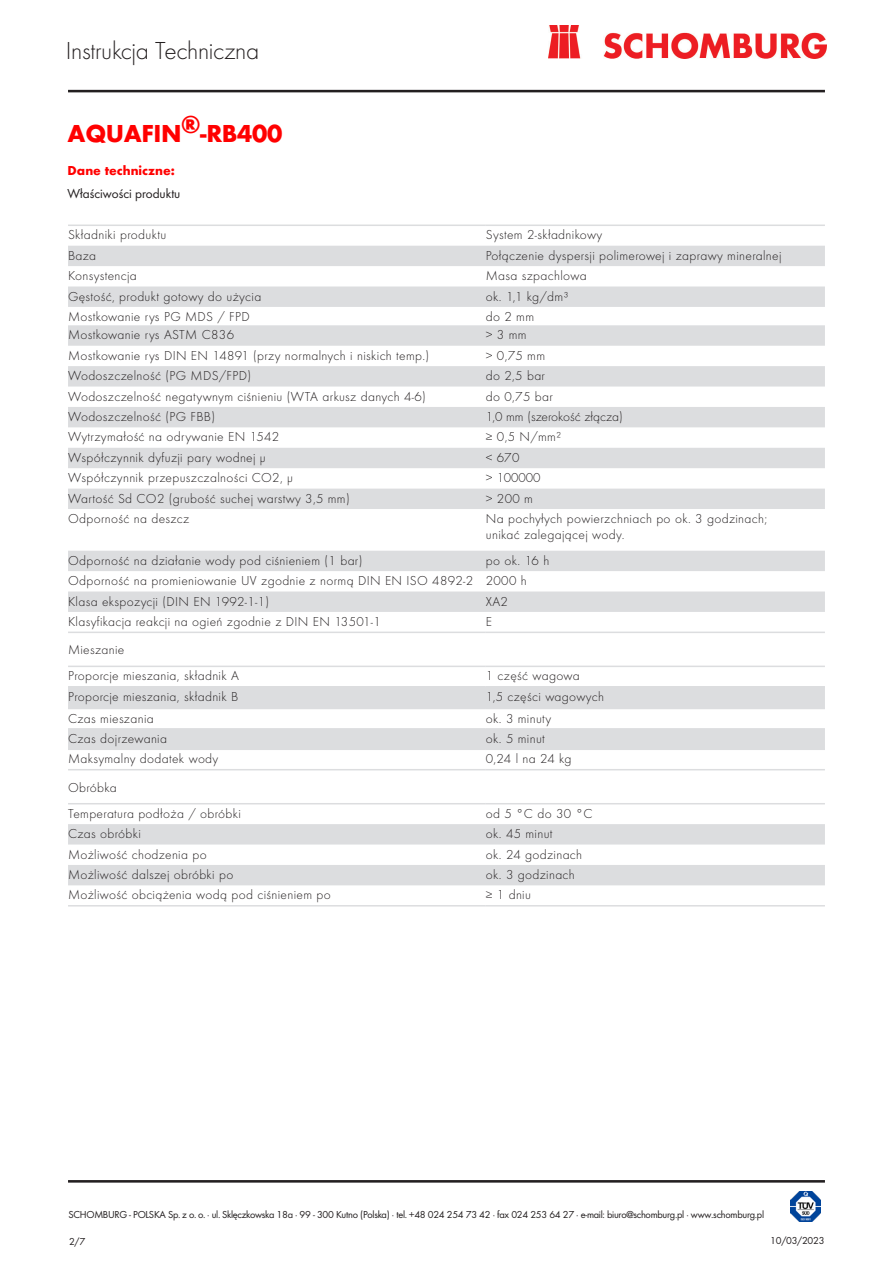
<style>
.page{position:relative;width:893px;height:1263px;background:#fff}
.page>*{position:absolute;margin:0;border:0;box-sizing:border-box;transform-origin:0 0}
.t1{font:25.5px "Futura TOT Ligh";letter-spacing:-.015em;color:#231f20}
.t2{font:700 25.5px "Futura TOT";letter-spacing:-.015em;color:#f00}
.t3{font:13.5px/16.2px "Futura TOT Ligh";letter-spacing:.025em;color:#231f20}
.t4{font:13.5px "Futura TOT Ligh";color:#231f20}
.t5{font:13.5px "Futura TOT Boo";color:#231f20}
.t6{font:700 13.5px "Futura TOT";color:#f00}
.t7{font:10.5px "Futura TOT Boo";letter-spacing:-.025em;color:#231f20}
</style>
<div class="page">
<hr style="left:68px;top:90px;width:757px;height:2px;background:#231f20">
<img style="left:549px;top:25px;width:277px;height:33px">
<img style="left:790px;top:1192px;width:30px;height:29px">
<hr style="left:68px;top:1180px;width:757px;height:2px;background:#231f20">
<svg style="left:68px;top:246px;width:757px;height:639px"></svg>
<hr style="left:68px;top:686px;width:418px;height:1px;background:#dcdddf">
<hr style="left:486px;top:686px;width:339px;height:1px;background:#dcdddf">
<hr style="left:68px;top:708px;width:418px;height:1px;background:#dcdddf">
<hr style="left:486px;top:708px;width:339px;height:1px;background:#dcdddf">
<hr style="left:68px;top:728px;width:418px;height:2px;background:#dcdddf">
<hr style="left:486px;top:728px;width:339px;height:2px;background:#dcdddf">
<hr style="left:68px;top:748px;width:418px;height:2px;background:#dcdddf">
<hr style="left:486px;top:748px;width:339px;height:2px;background:#dcdddf">
<hr style="left:68px;top:769px;width:418px;height:1px;background:#dcdddf">
<hr style="left:486px;top:769px;width:339px;height:1px;background:#dcdddf">
<hr style="left:68px;top:803px;width:418px;height:1px;background:#dcdddf">
<hr style="left:486px;top:803px;width:339px;height:1px;background:#dcdddf">
<hr style="left:68px;top:632px;width:418px;height:1px;background:#dcdddf">
<hr style="left:486px;top:632px;width:339px;height:1px;background:#dcdddf">
<hr style="left:68px;top:666px;width:418px;height:1px;background:#dcdddf">
<hr style="left:486px;top:666px;width:339px;height:1px;background:#dcdddf">
<hr style="left:68px;top:225px;width:418px;height:1px;background:#dcdddf">
<hr style="left:486px;top:225px;width:339px;height:1px;background:#dcdddf">
<hr style="left:68px;top:905px;width:418px;height:1px;background:#dcdddf">
<hr style="left:486px;top:905px;width:339px;height:1px;background:#dcdddf">
<h1 class="t1" style="left:66px;top:36px;width:195px">Instrukcja Techniczna</h1>
<p class="t2" style="left:68px;top:117px;width:216px">AQUAFIN®-RB400</p>
<p class="t6" style="left:68px;top:163px;width:109px">Dane techniczne:</p>
<p class="t5" style="left:68px;top:185px;width:114px">Właściwości produktu</p>
<p class="t3" style="left:68px;top:227px;width:100px">Składniki produktu</p>
<p class="t3" style="left:486px;top:227px;width:118px">System 2-składnikowy</p>
<p class="t3" style="left:68px;top:247px;width:30px">Baza</p>
<p class="t3" style="left:486px;top:247px;width:297px">Połączenie dyspersji polimerowej i zaprawy mineralnej</p>
<p class="t3" style="left:68px;top:268px;width:70px">Konsystencja</p>
<p class="t3" style="left:486px;top:268px;width:102px">Masa szpachlowa</p>
<p class="t3" style="left:68px;top:288px;width:195px">Gęstość, produkt gotowy do użycia</p>
<p class="t3" style="left:486px;top:288px;width:84px">ok. 1,1 kg/dm³</p>
<p class="t3" style="left:68px;top:309px;width:183px">Mostkowanie rys PG MDS / FPD</p>
<p class="t3" style="left:486px;top:309px;width:50px">do 2 mm</p>
<p class="t3" style="left:68px;top:327px;width:168px">Mostkowanie rys ASTM C836</p>
<p class="t3" style="left:486px;top:327px;width:42px">&gt; 3 mm</p>
<p class="t3" style="left:68px;top:347px;width:363px">Mostkowanie rys DIN EN 14891 (przy normalnych i niskich temp.)</p>
<p class="t3" style="left:486px;top:347px;width:61px">&gt; 0,75 mm</p>
<p class="t3" style="left:68px;top:368px;width:185px">Wodoszczelność (PG MDS/FPD)</p>
<p class="t3" style="left:486px;top:368px;width:61px">do 2,5 bar</p>
<p class="t3" style="left:68px;top:388px;width:359px">Wodoszczelność negatywnym ciśnieniu (WTA arkusz danych 4-6)</p>
<p class="t3" style="left:486px;top:388px;width:69px">do 0,75 bar</p>
<p class="t3" style="left:68px;top:409px;width:149px">Wodoszczelność (PG FBB)</p>
<p class="t4" style="left:486px;top:409px;width:138px">1,0 mm (szerokość złącza)</p>
<p class="t3" style="left:68px;top:429px;width:213px">Wytrzymałość na odrywanie EN 1542</p>
<p class="t3" style="left:486px;top:429px;width:77px">≥ 0,5 N/mm²</p>
<p class="t3" style="left:68px;top:449px;width:199px">Współczynnik dyfuzji pary wodnej μ</p>
<p class="t3" style="left:486px;top:449px;width:35px">&lt; 670</p>
<p class="t3" style="left:68px;top:470px;width:226px">Współczynnik przepuszczalności CO2, μ</p>
<p class="t3" style="left:486px;top:470px;width:56px">&gt; 100000</p>
<p class="t3" style="left:68px;top:490px;width:283px">Wartość Sd CO2 (grubość suchej warstwy 3,5 mm)</p>
<p class="t3" style="left:486px;top:490px;width:49px">&gt; 200 m</p>
<p class="t3" style="left:68px;top:511px;width:123px">Odporność na deszcz</p>
<p class="t3" style="left:486px;top:511px;width:283px">Na pochyłych powierzchniach po ok. 3 godzinach; unikać zalegającej wody.</p>
<p class="t3" style="left:68px;top:552px;width:296px">Odporność na działanie wody pod ciśnieniem (1 bar)</p>
<p class="t3" style="left:486px;top:552px;width:65px">po ok. 16 h</p>
<p class="t3" style="left:68px;top:573px;width:407px">Odporność na promieniowanie UV zgodnie z normą DIN EN ISO 4892-2</p>
<p class="t3" style="left:486px;top:573px;width:42px">2000 h</p>
<p class="t3" style="left:68px;top:593px;width:203px">Klasa ekspozycji (DIN EN 1992-1-1)</p>
<p class="t3" style="left:486px;top:593px;width:24px">XA2</p>
<p class="t3" style="left:68px;top:613px;width:314px">Klasyfikacja reakcji na ogień zgodnie z DIN EN 13501-1</p>
<p class="t3" style="left:486px;top:613px;width:8px">E</p>
<p class="t3" style="left:68px;top:642px;width:58px">Mieszanie</p>
<p class="t3" style="left:68px;top:668px;width:172px">Proporcje mieszania, składnik A</p>
<p class="t3" style="left:486px;top:668px;width:96px">1 część wagowa</p>
<p class="t3" style="left:68px;top:688px;width:172px">Proporcje mieszania, składnik B</p>
<p class="t3" style="left:486px;top:688px;width:120px">1,5 części wagowych</p>
<p class="t3" style="left:68px;top:710px;width:87px">Czas mieszania</p>
<p class="t3" style="left:486px;top:710px;width:67px">ok. 3 minuty</p>
<p class="t3" style="left:68px;top:730px;width:101px">Czas dojrzewania</p>
<p class="t3" style="left:486px;top:730px;width:61px">ok. 5 minut</p>
<p class="t3" style="left:68px;top:751px;width:152px">Maksymalny dodatek wody</p>
<p class="t3" style="left:486px;top:751px;width:87px">0,24 l na 24 kg</p>
<p class="t3" style="left:68px;top:779px;width:50px">Obróbka</p>
<p class="t3" style="left:68px;top:805px;width:174px">Temperatura podłoża / obróbki</p>
<p class="t3" style="left:486px;top:805px;width:108px">od 5 °C do 30 °C</p>
<p class="t3" style="left:68px;top:826px;width:75px">Czas obróbki</p>
<p class="t3" style="left:486px;top:826px;width:68px">ok. 45 minut</p>
<p class="t3" style="left:68px;top:846px;width:140px">Możliwość chodzenia po</p>
<p class="t3" style="left:486px;top:846px;width:98px">ok. 24 godzinach</p>
<p class="t3" style="left:68px;top:866px;width:167px">Możliwość dalszej obróbki po</p>
<p class="t3" style="left:486px;top:866px;width:91px">ok. 3 godzinach</p>
<p class="t3" style="left:68px;top:887px;width:264px">Możliwość obciążenia wodą pod ciśnieniem po</p>
<p class="t3" style="left:486px;top:887px;width:47px">≥ 1 dniu</p>
<p class="t7" style="left:68px;top:1208px;width:697px">SCHOMBURG - POLSKA Sp. z o. o. · ul. Sklęczkowska 18a · 99 - 300 Kutno (Polska) · tel. +48 024 254 73 42 · fax 024 253 64 27 · e-mail: biuro@schomburg.pl · www.schomburg.pl</p>
<p class="t7" style="left:69px;top:1236px;width:18px">2/7</p>
<p class="t7" style="left:770px;top:1234px;width:56px">10/03/2023</p>
</div>
